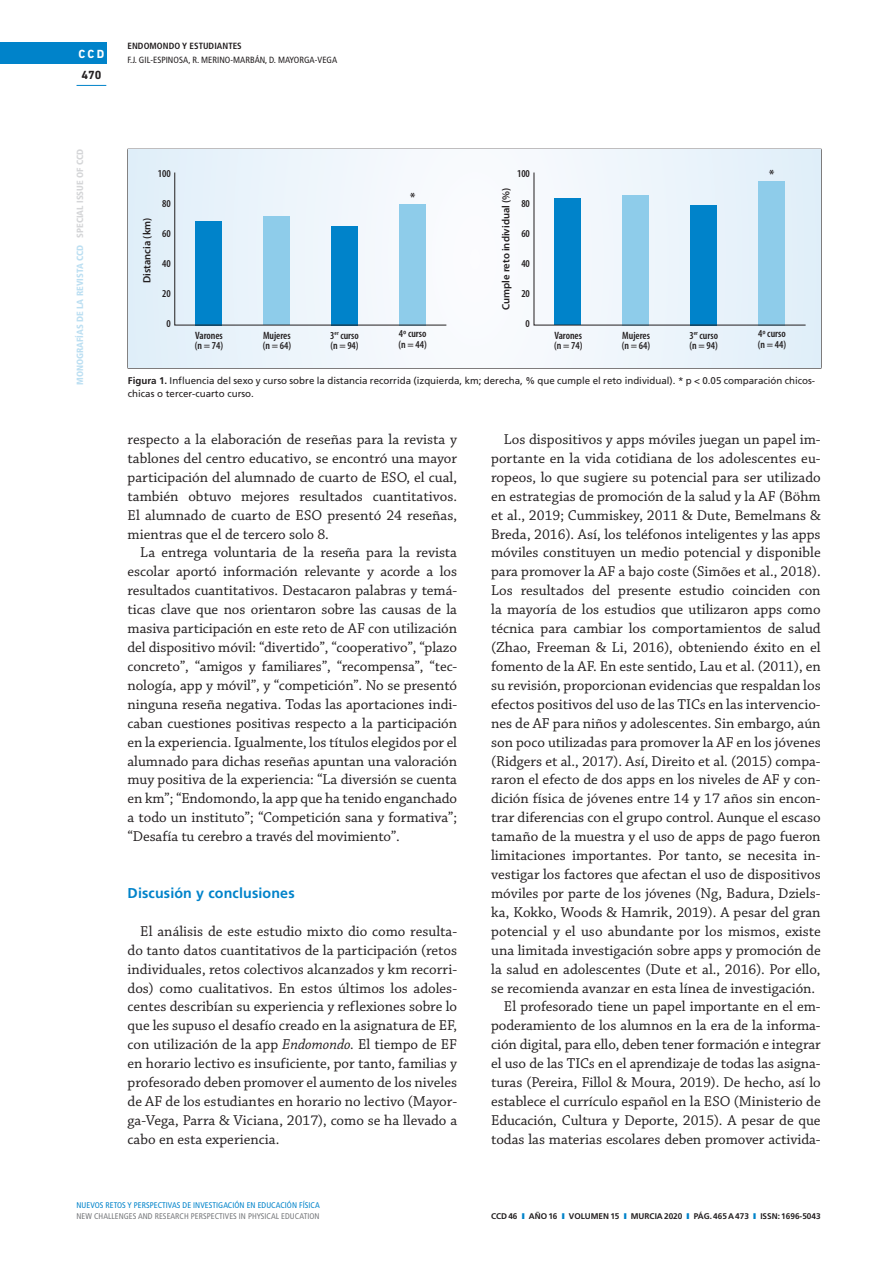
<style>
.page{position:relative;width:893px;height:1263px;background:#fff}
.page>*{position:absolute;margin:0;border:0;box-sizing:border-box;transform-origin:0 0}
.t1{font:15px/18.9px "Chaparral Pro";color:#231f20;text-align:justify}
._09-Ladillo{font:700 14.25px "Frutiger LT Std";letter-spacing:.01em;color:#0083ca}
.t2{font:600 condensed 13.65px "Myriad Pro";color:#231f20}
.t3{font:700 12px "DIN Next LT Pro";color:#fff}
.t4{font:700 12px "DIN Next LT Pro";color:#231f20}
.t5{font:600 condensed 10.65px/10.6px "Myriad Pro";color:#231f20}
.t6{font:600 10.65px "Myriad Pro";color:#231f20}
._11-Pie_de_foto_figu{font:9.75px/13.5px "Frutiger LT Std";color:#231f20}
.t7{font:condensed 9px "Frutiger LT Std";letter-spacing:.005em;color:#231f20}
.t8{font:900 condensed 9px "Frutiger LT Std";color:#bcdff2}
.t9{font:700 condensed 9px "Frutiger LT Std";letter-spacing:.005em;color:#231f20}
.t10{font:700 8.25px "Frutiger LT Std";color:#231f20}
.t11{font:condensed 8.25px "Frutiger LT Std";letter-spacing:.005em;color:#0083ca}
.t12{font:condensed 8.25px "Frutiger LT Std";letter-spacing:.005em;color:#76787b}
.s1{color:#d5d6d8}
.s2{font-weight:700}
.s3{font-style:italic}
.s4{font-weight:900;color:#0083ca}
</style>
<div class="page">
<div style="left:0;top:43px;width:106px;height:21px;background:#0083ca"></div>
<svg style="left:77px;top:85px;width:29px;height:1px"></svg>
<hr style="left:128px;top:149px;width:693px;height:1px;background:#231f20">
<hr style="left:821px;top:150px;width:1px;height:218px;background:#231f20">
<hr style="left:128px;top:368px;width:693px;height:1px;background:#231f20">
<div style="left:128px;top:150px;width:693px;height:218px;background:linear-gradient(to right,#edf5fb,#edf5fb)"></div>
<svg style="left:174px;top:172px;width:273px;height:154px"></svg>
<svg style="left:533px;top:172px;width:273px;height:154px"></svg>
<p class="t3" style="left:78px;top:46px;width:28px">CCD</p>
<p class="t4" style="left:81px;top:68px;width:22px">470</p>
<p class="t9" style="left:128px;top:41px;width:116px">ENDOMONDO Y ESTUDIANTES</p>
<p class="t7" style="left:128px;top:55px;width:211px">F.J. GIL-ESPINOSA, R. MERINO-MARBÁN, D. MAYORGA-VEGA</p>
<p class="t8" style="left:75px;top:385px;width:238px;rotate:-90deg">MONOGRAFÍAS DE LA REVISTA CCD <span class="s1">SPECIAL ISSUE OF CCD</span></p>
<p class="t5" style="left:158px;top:168px;width:14px">100</p>
<p class="t5" style="left:162px;top:198px;width:10px">80</p>
<p class="t5" style="left:162px;top:228px;width:10px">60</p>
<p class="t5" style="left:162px;top:258px;width:10px">40</p>
<p class="t5" style="left:162px;top:288px;width:10px">20</p>
<p class="t5" style="left:166px;top:318px;width:6px">0</p>
<p class="t6" style="left:141px;top:283px;width:67px;rotate:-90deg">Distancia (km)</p>
<p class="t5" style="left:195px;top:330px;width:30px">Varones (n = 74)</p>
<p class="t2" style="left:410px;top:190px;width:7px">*</p>
<p class="t5" style="left:263px;top:330px;width:30px">Mujeres (n = 64)</p>
<p class="t5" style="left:398px;top:329px;width:30px">4º curso (n = 44)</p>
<p class="t5" style="left:330px;top:330px;width:30px">3<sup>er</sup> curso (n = 94)</p>
<p class="t5" style="left:517px;top:168px;width:14px">100</p>
<p class="t5" style="left:521px;top:198px;width:10px">80</p>
<p class="t5" style="left:521px;top:228px;width:10px">60</p>
<p class="t5" style="left:521px;top:258px;width:10px">40</p>
<p class="t5" style="left:521px;top:288px;width:10px">20</p>
<p class="t5" style="left:526px;top:318px;width:6px">0</p>
<p class="t6" style="left:500px;top:310px;width:124px;rotate:-90deg">Cumple reto individual (%)</p>
<p class="t5" style="left:554px;top:330px;width:30px">Varones (n = 74)</p>
<p class="t2" style="left:769px;top:167px;width:7px">*</p>
<p class="t5" style="left:622px;top:330px;width:30px">Mujeres (n = 64)</p>
<p class="t5" style="left:758px;top:329px;width:30px">4º curso (n = 44)</p>
<p class="t5" style="left:689px;top:330px;width:30px">3<sup>er</sup> curso (n = 94)</p>
<p class="_11-Pie_de_foto_figu" style="left:128px;top:374px;width:689px"><span class="s2">Figura 1.</span> Influencia del sexo y curso sobre la distancia recorrida (izquierda, km; derecha, % que cumple el reto individual). * p &lt; 0.05 comparación chicos&shy;chicas o tercer-cuarto curso.</p>
<p class="t1" style="left:128px;top:430px;width:331px">respecto a la elaboración de reseñas para la revista y tablones del centro educativo, se encontró una mayor participación del alumnado de cuarto de ESO, el cual, también obtuvo mejores resultados cuantitativos.<br>El alumnado de cuarto de ESO presentó 24 reseñas, mientras que el de tercero solo 8.</p>
<p class="t1" style="left:128px;top:544px;width:331px;text-indent:13px">La entrega voluntaria de la reseña para la revista escolar aportó información relevante y acorde a los resultados cuantitativos. Destacaron palabras y temá&shy;ticas clave que nos orientaron sobre las causas de la masiva participación en este reto de AF con utilización del dispositivo móvil: “divertido”, “cooperativo”, “plazo concreto”, “amigos y familiares”, “recompensa”, “tec&shy;nología, app y móvil”, y “competición”. No se presentó ninguna reseña negativa. Todas las aportaciones indi&shy;caban cuestiones positivas respecto a la participación en la experiencia. Igualmente, los títulos elegidos por el alumnado para dichas reseñas apuntan una valoración muy positiva de la experiencia: “La diversión se cuenta en km”; “Endomondo, la app que ha tenido enganchado a todo un instituto”; “Competición sana y formativa”; “Desafía tu cerebro a través del movimiento”.</p>
<p class="_09-Ladillo" style="left:128px;top:885px;width:169px">Discusión y conclusiones</p>
<p class="t1" style="left:128px;top:922px;width:331px;text-indent:13px">El análisis de este estudio mixto dio como resulta&shy;do tanto datos cuantitativos de la participación (retos individuales, retos colectivos alcanzados y km recorri&shy;dos) como cualitativos. En estos últimos los adoles&shy;centes describían su experiencia y reflexiones sobre lo que les supuso el desafío creado en la asignatura de EF, con utilización de la app <span class="s3">Endomondo.</span> El tiempo de EF en horario lectivo es insuficiente, por tanto, familias y profesorado deben promover el aumento de los niveles de AF de los estudiantes en horario no lectivo (Mayor&shy;ga-Vega, Parra &amp; Viciana, 2017), como se ha llevado a cabo en esta experiencia.</p>
<p class="t1" style="left:491px;top:430px;width:331px;text-indent:13px">Los dispositivos y apps móviles juegan un papel im&shy;portante en la vida cotidiana de los adolescentes eu&shy;ropeos, lo que sugiere su potencial para ser utilizado en estrategias de promoción de la salud y la AF (Böhm et al., 2019; Cummiskey, 2011 &amp; Dute, Bemelmans &amp; Breda, 2016). Así, los teléfonos inteligentes y las apps móviles constituyen un medio potencial y disponible para promover la AF a bajo coste (Simões et al., 2018).<br>Los resultados del presente estudio coinciden con la mayoría de los estudios que utilizaron apps como técnica para cambiar los comportamientos de salud (Zhao, Freeman &amp; Li, 2016), obteniendo éxito en el fomento de la AF. En este sentido, Lau et al. (2011), en su revisión, proporcionan evidencias que respaldan los efectos positivos del uso de las TICs en las intervencio&shy;nes de AF para niños y adolescentes. Sin embargo, aún son poco utilizadas para promover la AF en los jóvenes (Ridgers et al., 2017). Así, Direito et al. (2015) compa&shy;raron el efecto de dos apps en los niveles de AF y con&shy;dición física de jóvenes entre 14 y 17 años sin encon&shy;trar diferencias con el grupo control. Aunque el escaso tamaño de la muestra y el uso de apps de pago fueron limitaciones importantes. Por tanto, se necesita in&shy;vestigar los factores que afectan el uso de dispositivos móviles por parte de los jóvenes (Ng, Badura, Dziels&shy;ka, Kokko, Woods &amp; Hamrik, 2019). A pesar del gran potencial y el uso abundante por los mismos, existe una limitada investigación sobre apps y promoción de la salud en adolescentes (Dute et al., 2016). Por ello, se recomienda avanzar en esta línea de investigación.</p>
<p class="t1" style="left:491px;top:998px;width:331px;text-indent:13px">El profesorado tiene un papel importante en el em&shy;poderamiento de los alumnos en la era de la informa&shy;ción digital, para ello, deben tener formación e integrar el uso de las TICs en el aprendizaje de todas las asigna&shy;turas (Pereira, Fillol &amp; Moura, 2019). De hecho, así lo establece el currículo español en la ESO (Ministerio de Educación, Cultura y Deporte, 2015). A pesar de que todas las materias escolares deben promover activida-</p>
<p class="t11" style="left:77px;top:1200px;width:245px">NUEVOS RETOS Y PERSPECTIVAS DE INVESTIGACIÓN EN EDUCACIÓN FÍSICA</p>
<p class="t12" style="left:77px;top:1211px;width:245px">NEW CHALLENGES AND RESEARCH PERSPECTIVES IN PHYSICAL EDUCATION</p>
<p class="t10" style="left:491px;top:1211px;width:331px">CCD 46 <span class="s4">I</span> AÑO 16 <span class="s4">I</span> VOLUMEN 15 <span class="s4">I</span> MURCIA 2020 <span class="s4">I</span> PÁG. 465 A 473 <span class="s4">I</span> ISSN: 1696-5043</p>
</div>
